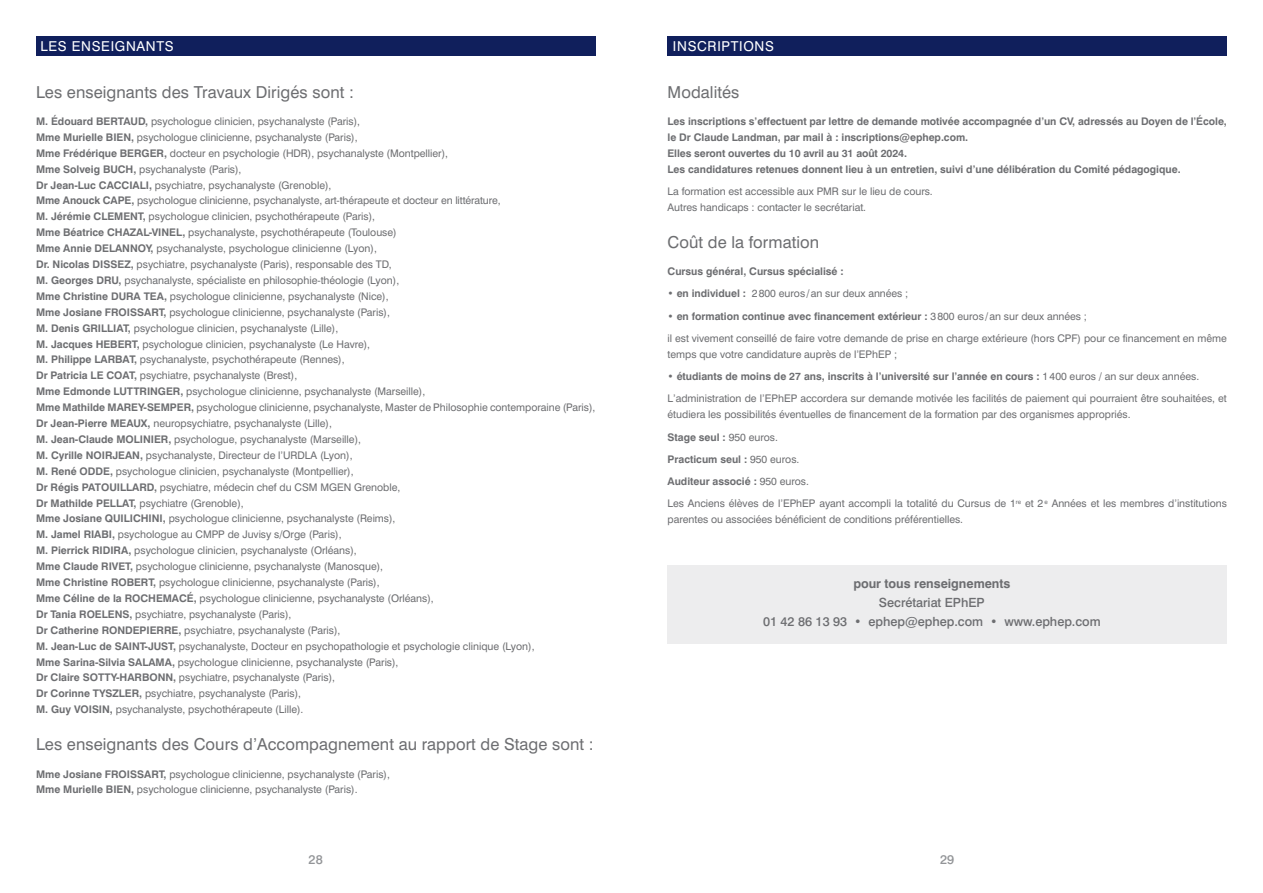
<style>
.page{position:relative;width:1263px;height:893px;background:#fff}
.page>*{position:absolute;margin:0;border:0;box-sizing:border-box;transform-origin:0 0}
.t1{font:16.5px "Swiss 721 Roman";letter-spacing:.005em;color:#6d6e71}
.t2{font:13.65px "Swiss 721 Roman";letter-spacing:.05em;color:#fff}
.t3{font:500 12.75px/19.4px "Swiss 721";letter-spacing:-.005em;color:#6d6e71;text-align:center}
.t4{font:700 12.75px "Swiss 721";letter-spacing:-.005em;color:#6d6e71}
.t5{font:500 12.75px "Swiss 721";color:#939598}
.t6{font:10.5px/15.9px "Swiss 721 Roman";letter-spacing:-.005em;color:#6d6e71}
.t7{font:700 10.5px/15.9px "Swiss 721";letter-spacing:-.005em;color:#6d6e71}
.s1{font-family:"Swiss 721";font-weight:700}
.s2{font-family:"Swiss 721 Roman";font-weight:400}
</style>
<div class="page">
<div style="left:667px;top:36px;width:560px;height:20px;background:#101f5c"></div>
<div style="left:36px;top:36px;width:559px;height:20px;background:#101f5c"></div>
<div style="left:667px;top:566px;width:560px;height:78px;background:#ededee"></div>
<h2 class="t2" style="left:41px;top:38px;width:135px">LES ENSEIGNANTS</h2>
<h2 class="t2" style="left:673px;top:38px;width:102px">INSCRIPTIONS</h2>
<h1 class="t1" style="left:667px;top:82px;width:73px">Modalités</h1>
<p class="t7" style="left:667px;top:113px;width:561px">Les inscriptions s’effectuent par lettre de demande motivée accompagnée d’un CV, adressés au Doyen de l’École, le Dr Claude Landman, par mail à : inscriptions@ephep.com.<br>Elles seront ouvertes du 10 avril au 31 août 2024.<br>Les candidatures retenues donnent lieu à un entretien, suivi d’une délibération du Comité pédagogique.</p>
<p class="t6" style="left:667px;top:183px;width:267px">La formation est accessible aux PMR sur le lieu de cours.<br>Autres handicaps : contacter le secrétariat.</p>
<h1 class="t1" style="left:667px;top:232px;width:153px">Coût de la formation</h1>
<p class="t7" style="left:667px;top:263px;width:178px">Cursus général, Cursus spécialisé :</p>
<p class="t6" style="left:667px;top:286px;width:242px"><span class="s1">• en individuel :</span> 2800 euros/an sur deux années ;</p>
<p class="t7" style="left:667px;top:308px;width:421px">• en formation continue avec financement extérieur : <span class="s2">3800 euros/an sur deux années ;</span></p>
<p class="t6" style="left:667px;top:330px;width:561px">il est vivement conseillé de faire votre demande de prise en charge extérieure (hors CPF) pour ce financement en même temps que votre candidature auprès de l’EPhEP ;</p>
<p class="t7" style="left:667px;top:368px;width:533px">• étudiants de moins de 27 ans, inscrits à l’université sur l’année en cours : <span class="s2">1400 euros / an sur deux années.</span></p>
<p class="t6" style="left:667px;top:391px;width:561px">L’administration de l’EPhEP accordera sur demande motivée les facilités de paiement qui pourraient être souhaitées, et étudiera les possibilités éventuelles de financement de la formation par des organismes appropriés.</p>
<p class="t7" style="left:667px;top:426px;width:143px;line-height:22.4px">Stage seul : <span class="s2">950 euros.<br></span>Practicum seul : <span class="s2">950 euros.<br></span>Auditeur associé : <span class="s2">950 euros.</span></p>
<p class="t6" style="left:667px;top:496px;width:561px">Les Anciens élèves de l’EPhEP ayant accompli la totalité du Cursus de 1<sup>re</sup> et 2 <sup>e</sup> Années et les membres d’institutions parentes ou associées bénéficient de conditions préférentielles.</p>
<h1 class="t1" style="left:36px;top:82px;width:319px">Les enseignants des Travaux Dirigés sont :</h1>
<p class="t6" style="left:36px;top:113px;width:561px"><span class="s1">M. Édouard BERTAUD,</span> psychologue clinicien, psychanalyste (Paris),<br><span class="s1">Mme Murielle BIEN,</span> psychologue clinicienne, psychanalyste (Paris),<br><span class="s1">Mme Frédérique BERGER,</span> docteur en psychologie (HDR), psychanalyste (Montpellier),<br><span class="s1">Mme Solveig BUCH,</span> psychanalyste (Paris),<br><span class="s1">Dr Jean-Luc CACCIALI,</span> psychiatre, psychanalyste (Grenoble),<br><span class="s1">Mme Anouck CAPE,</span> psychologue clinicienne, psychanalyste, art-thérapeute et docteur en littérature,<br><span class="s1">M. Jérémie CLEMENT,</span> psychologue clinicien, psychothérapeute (Paris),<br><span class="s1">Mme Béatrice CHAZAL-VINEL,</span> psychanalyste, psychothérapeute (Toulouse)<br><span class="s1">Mme Annie DELANNOY,</span> psychanalyste, psychologue clinicienne (Lyon),<br><span class="s1">Dr. Nicolas DISSEZ,</span> psychiatre, psychanalyste (Paris), responsable des TD,<br><span class="s1">M. Georges DRU,</span> psychanalyste, spécialiste en philosophie-théologie (Lyon),<br><span class="s1">Mme Christine DURA TEA,</span> psychologue clinicienne, psychanalyste (Nice),<br><span class="s1">Mme Josiane FROISSART,</span> psychologue clinicienne, psychanalyste (Paris),<br><span class="s1">M. Denis GRILLIAT,</span> psychologue clinicien, psychanalyste (Lille),<br><span class="s1">M. Jacques HEBERT,</span> psychologue clinicien, psychanalyste (Le Havre),<br><span class="s1">M. Philippe LARBAT,</span> psychanalyste, psychothérapeute (Rennes),<br><span class="s1">Dr Patricia LE COAT,</span> psychiatre, psychanalyste (Brest),<br><span class="s1">Mme Edmonde LUTTRINGER,</span> psychologue clinicienne, psychanalyste (Marseille),<br><span class="s1">Mme Mathilde MAREY-SEMPER,</span> psychologue clinicienne, psychanalyste, Master de Philosophie contemporaine (Paris), <span class="s1">Dr Jean-Pierre MEAUX,</span> neuropsychiatre, psychanalyste (Lille),<br><span class="s1">M. Jean-Claude MOLINIER,</span> psychologue, psychanalyste (Marseille),<br><span class="s1">M. Cyrille NOIRJEAN,</span> psychanalyste, Directeur de l’URDLA (Lyon),<br><span class="s1">M. René ODDE,</span> psychologue clinicien, psychanalyste (Montpellier),<br><span class="s1">Dr Régis PATOUILLARD,</span> psychiatre, médecin chef du CSM MGEN Grenoble,<br><span class="s1">Dr Mathilde PELLAT,</span> psychiatre (Grenoble),<br><span class="s1">Mme Josiane QUILICHINI,</span> psychologue clinicienne, psychanalyste (Reims),<br><span class="s1">M. Jamel RIABI,</span> psychologue au CMPP de Juvisy s/Orge (Paris),<br><span class="s1">M. Pierrick RIDIRA,</span> psychologue clinicien, psychanalyste (Orléans),<br><span class="s1">Mme Claude RIVET,</span> psychologue clinicienne, psychanalyste (Manosque),<br><span class="s1">Mme Christine ROBERT,</span> psychologue clinicienne, psychanalyste (Paris),<br><span class="s1">Mme Céline de la ROCHEMACÉ,</span> psychologue clinicienne, psychanalyste (Orléans),<br><span class="s1">Dr Tania ROELENS,</span> psychiatre, psychanalyste (Paris),<br><span class="s1">Dr Catherine RONDEPIERRE,</span> psychiatre, psychanalyste (Paris),<br><span class="s1">M. Jean-Luc de SAINT-JUST,</span> psychanalyste, Docteur en psychopathologie et psychologie clinique (Lyon),<br><span class="s1">Mme Sarina-Silvia SALAMA,</span> psychologue clinicienne, psychanalyste (Paris),<br><span class="s1">Dr Claire SOTTY-HARBONN,</span> psychiatre, psychanalyste (Paris),<br><span class="s1">Dr Corinne TYSZLER,</span> psychiatre, psychanalyste (Paris),<br><span class="s1">M. Guy VOISIN,</span> psychanalyste, psychothérapeute (Lille).</p>
<h1 class="t1" style="left:36px;top:734px;width:559px">Les enseignants des Cours d’Accompagnement au rapport de Stage sont :</h1>
<p class="t6" style="left:36px;top:766px;width:355px"><span class="s1">Mme Josiane FROISSART,</span> psychologue clinicienne, psychanalyste (Paris),<br><span class="s1">Mme Murielle BIEN,</span> psychologue clinicienne, psychanalyste (Paris).</p>
<p class="t4" style="left:853px;top:575px;width:159px">pour tous renseignements</p>
<p class="t3" style="left:763px;top:592px;width:339px">Secrétariat EPhEP<br>01 42 86 13 93 • ephep@ephep.com • www.ephep.com</p>
<p class="t5" style="left:309px;top:852px;width:16px">28</p>
<p class="t5" style="left:940px;top:852px;width:16px">29</p>
</div>
